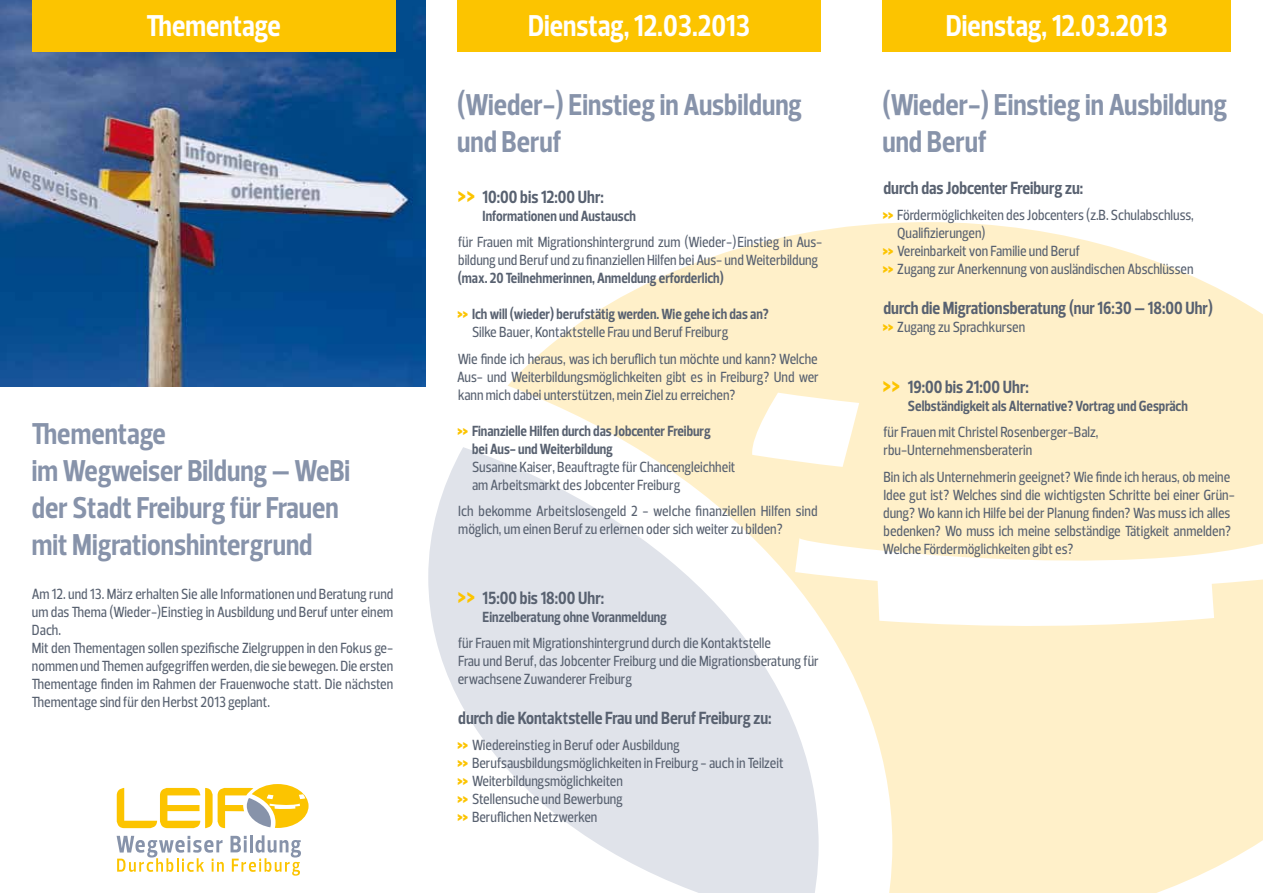
<style>
.page{position:relative;width:1263px;height:893px;background:#fff}
.page>*{position:absolute;margin:0;border:0;box-sizing:border-box;transform-origin:0 0}
.t1{font:700 30.75px/36.9px "Prelo Condensed";color:#8793aa}
.t2{font:700 30.75px "Prelo Condensed";color:#fff}
.t3{font:700 18px "Prelo Condensed";color:#586170}
.t4{font:500 15px/18px "Prelo Condensed";color:#586170}
.t5{font:700 15px/18px "Prelo Condensed";color:#586170}
.s1{font-size:30px;color:#fcc400}
.s2{font-weight:900;font-size:18px;color:#fcc400}
.s3{font-weight:500}
</style>
<div class="page">
<img style="left:0;top:0;width:425px;height:386px">
<svg style="left:508px;top:222px;width:755px;height:671px;fill:#fff0c9"></svg>
<svg style="left:428px;top:447px;width:391px;height:446px;fill:#e0e3ea"></svg>
<svg style="left:750px;top:393px;width:109px;height:74px"></svg>
<svg style="left:795px;top:538px;width:468px;height:90px"></svg>
<div style="left:457px;top:0;width:364px;height:51px;background:#fcc400"></div>
<div style="left:32px;top:0;width:363px;height:51px;background:#fcc400"></div>
<div style="left:882px;top:0;width:349px;height:51px;background:#fcc400"></div>
<svg style="left:117px;top:836px;width:107px;height:36px"></svg>
<svg style="left:230px;top:835px;width:71px;height:41px"></svg>
<svg style="left:117px;top:784px;width:192px;height:44px"></svg>
<h1 class="t2" style="left:147px;top:7px;width:136px">Thementage</h1>
<h1 class="t2" style="left:946px;top:7px;width:223px">Dienstag, 12.03.2013</h1>
<h1 class="t2" style="left:528px;top:7px;width:223px">Dienstag, 12.03.2013</h1>
<h1 class="t1" style="left:32px;top:416px;width:320px">Thementage<br>im Wegweiser Bildung – WeBi der Stadt Freiburg für Frauen mit Migrationshintergrund</h1>
<p class="t4" style="left:32px;top:585px;width:363px">Am 12. und 13. März erhalten Sie alle Informationen und Beratung rund um das Thema (Wieder-)Einstieg in Ausbildung und Beruf unter einem Dach.<br>Mit den Thementagen sollen spezifische Zielgruppen in den Fokus ge&shy;nommen und Themen aufgegriffen werden, die sie bewegen. Die ersten Thementage finden im Rahmen der Frauenwoche statt. Die nächsten Thementage sind für den Herbst 2013 geplant.</p>
<h1 class="t1" style="left:457px;top:87px;width:346px">(Wieder-) Einstieg in Ausbildung und Beruf</h1>
<p class="t3" style="left:457px;top:185px;width:148px"><span class="s1">&gt;&gt;</span> 10:00 bis 12:00 Uhr:</p>
<p class="t5" style="left:483px;top:207px;width:155px">Informationen und Austausch</p>
<p class="t4" style="left:458px;top:233px;width:366px">für Frauen mit Migrationshintergrund zum (Wieder-)Einstieg in Aus&shy;bildung und Beruf und zu finanziellen Hilfen bei Aus- und Weiterbildung</p>
<p class="t5" style="left:458px;top:269px;width:268px">(max. 20 Teilnehmerinnen, Anmeldung erforderlich)</p>
<p class="t5" style="left:472px;top:305px;width:298px;text-indent:-15px"><span class="s2">&gt;&gt;</span> Ich will (wieder) berufstätig werden. Wie gehe ich das an?<br><span class="s3">Silke Bauer, Kontaktstelle Frau und Beruf Freiburg</span></p>
<p class="t4" style="left:457px;top:350px;width:363px;text-align:justify">Wie finde ich heraus, was ich beruflich tun möchte und kann? Welche Aus- und Weiterbildungsmöglichkeiten gibt es in Freiburg? Und wer kann mich dabei unterstützen, mein Ziel zu erreichen?</p>
<p class="t5" style="left:472px;top:422px;width:240px;text-indent:-15px"><span class="s2">&gt;&gt;</span> Finanzielle Hilfen durch das Jobcenter Freiburg bei Aus- und Weiterbildung</p>
<p class="t4" style="left:472px;top:458px;width:265px">Susanne Kaiser, Beauftragte für Chancengleichheit am Arbeitsmarkt des Jobcenter Freiburg</p>
<p class="t4" style="left:458px;top:502px;width:361px">Ich bekomme Arbeitslosengeld 2 - welche finanziellen Hilfen sind möglich, um einen Beruf zu erlernen oder sich weiter zu bilden?</p>
<p class="t3" style="left:457px;top:587px;width:148px"><span class="s1">&gt;&gt;</span> 15:00 bis 18:00 Uhr:</p>
<p class="t5" style="left:483px;top:608px;width:186px">Einzelberatung ohne Voranmeldung</p>
<p class="t4" style="left:458px;top:634px;width:363px">für Frauen mit Migrationshintergrund durch die Kontaktstelle<br>Frau und Beruf, das Jobcenter Freiburg und die Migrationsberatung für erwachsene Zuwanderer Freiburg</p>
<p class="t3" style="left:458px;top:707px;width:315px">durch die Kontaktstelle Frau und Beruf Freiburg zu:</p>
<p class="t4" style="left:457px;top:736px;width:328px"><span class="s2">&gt;&gt;</span> Wiedereinstieg in Beruf oder Ausbildung<br><span class="s2">&gt;&gt;</span> Berufsausbildungsmöglichkeiten in Freiburg - auch in Teilzeit <span class="s2">&gt;&gt;</span> Weiterbildungsmöglichkeiten<br><span class="s2">&gt;&gt;</span> Stellensuche und Bewerbung<br><span class="s2">&gt;&gt;</span> Beruflichen Netzwerken</p>
<h1 class="t1" style="left:882px;top:87px;width:346px">(Wieder-) Einstieg in Ausbildung und Beruf</h1>
<p class="t3" style="left:883px;top:176px;width:201px">durch das Jobcenter Freiburg zu:</p>
<p class="t4" style="left:883px;top:206px;width:313px"><span class="s2">&gt;&gt;</span> Fördermöglichkeiten des Jobcenters (z.B. Schulabschluss,</p>
<p class="t4" style="left:897px;top:224px;width:90px">Qualifizierungen)</p>
<p class="t4" style="left:883px;top:242px;width:199px"><span class="s2">&gt;&gt;</span> Vereinbarkeit von Familie und Beruf</p>
<p class="t4" style="left:883px;top:260px;width:312px"><span class="s2">&gt;&gt;</span> Zugang zur Anerkennung von ausländischen Abschlüssen</p>
<p class="t3" style="left:883px;top:297px;width:331px">durch die Migrationsberatung (nur 16:30 – 18:00 Uhr)</p>
<p class="t4" style="left:883px;top:318px;width:144px"><span class="s2">&gt;&gt;</span> Zugang zu Sprachkursen</p>
<p class="t3" style="left:882px;top:376px;width:148px"><span class="s1">&gt;&gt;</span> 19:00 bis 21:00 Uhr:</p>
<p class="t5" style="left:908px;top:397px;width:281px">Selbständigkeit als Alternative? Vortrag und Gespräch</p>
<p class="t4" style="left:883px;top:423px;width:217px">für Frauen mit Christel Rosenberger-Balz, rbu-Unternehmensberaterin</p>
<p class="t4" style="left:883px;top:468px;width:353px">Bin ich als Unternehmerin geeignet? Wie finde ich heraus, ob meine Idee gut ist? Welches sind die wichtigsten Schritte bei einer Grün&shy;dung? Wo kann ich Hilfe bei der Planung finden? Was muss ich alles bedenken? Wo muss ich meine selbständige Tätigkeit anmelden?<br>Welche Fördermöglichkeiten gibt es?</p>
</div>
